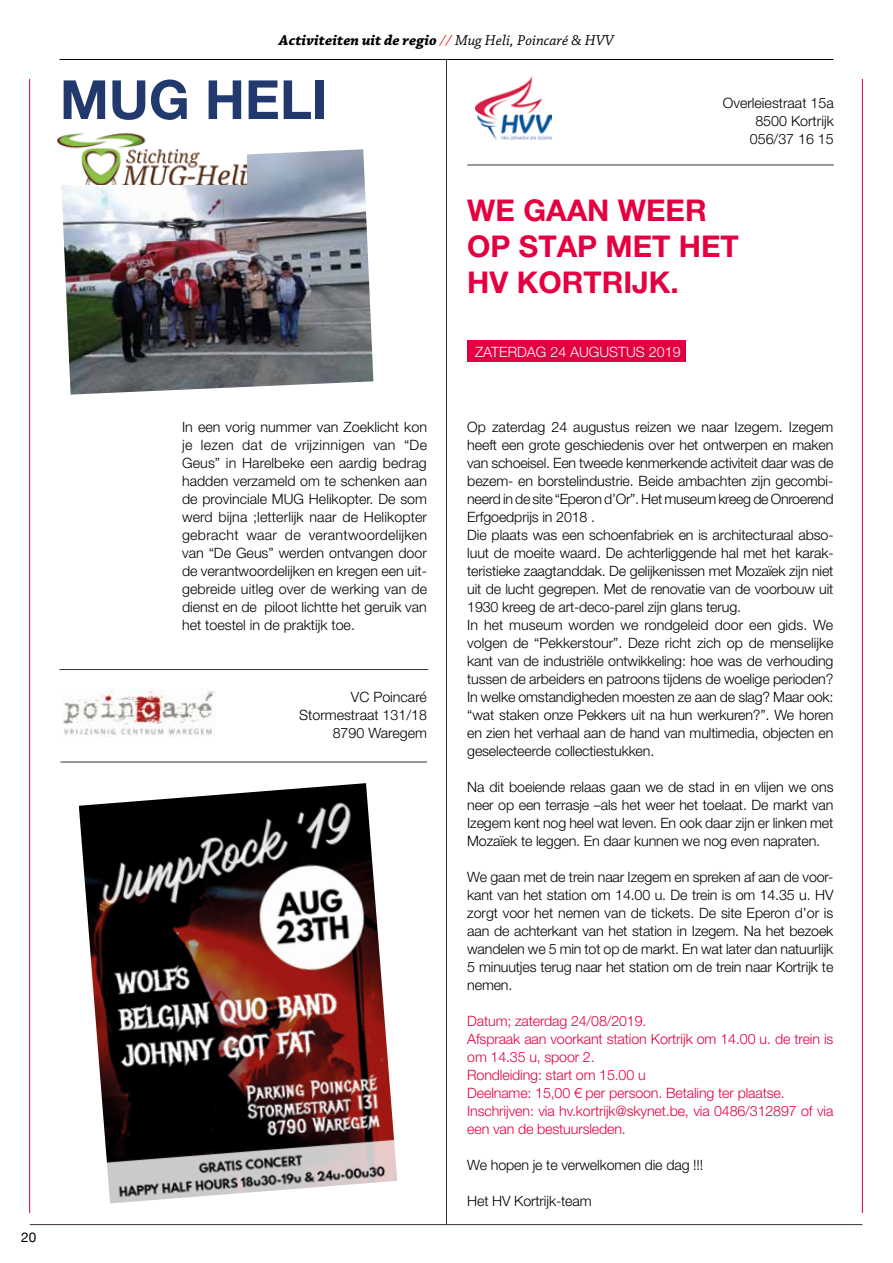
<style>
.page{position:relative;width:893px;height:1263px;background:#fff}
.page>*{position:absolute;margin:0;border:0;box-sizing:border-box;transform-origin:0 0}
.t1{font:700 54px "Helvetica Neue LT Pro";color:#21396d}
.t2{font:700 30px/36px "Helvetica Neue LT Pro";color:#e40040}
.t3{font:15px "Chaparral Pro Bold It Capt";color:#000}
.t4{font:300 14.25px/18px "Helvetica Neue LT Pro";letter-spacing:-.01em;color:#000;text-align:justify}
.t5{font:300 14.25px/18px "Helvetica Neue LT Pro";letter-spacing:-.01em;color:#e40040}
.t6{font:300 14.25px "Helvetica Neue LT Pro";color:#fff}
.t7{font:13.5px "Helvetica Neue";color:#000}
.s1{font-family:"Chaparral Pro It Capt";color:#e5231b}
.s2{font-family:"Chaparral Pro It Capt"}
</style>
<div class="page">
<hr style="left:60px;top:59px;width:773px;height:1px;background:#000">
<img style="left:61px;top:149px;width:312px;height:246px">
<img style="left:57px;top:133px;width:190px;height:52px">
<img style="left:62px;top:688px;width:154px;height:49px">
<img style="left:475px;top:75px;width:77px;height:65px">
<hr style="left:467px;top:165px;width:367px;height:1px;background:#3b3029">
<hr style="left:60px;top:762px;width:367px;height:1px;background:#3b3029">
<hr style="left:60px;top:669px;width:368px;height:1px;background:#3b3029">
<hr style="left:29px;top:79px;width:1px;height:1134px;background:#e40040">
<hr style="left:862px;top:79px;width:1px;height:1134px;background:#e40040">
<hr style="left:30px;top:1224px;width:832px;height:1px;background:#3b3029">
<img style="left:79px;top:783px;width:318px;height:420px">
<hr style="left:446px;top:59px;width:1px;height:1166px;background:#3b3029">
<div style="left:467px;top:340px;width:218px;height:21px;background:#e40040"></div>
<p class="t7" style="left:21px;top:1227px;width:17px">20</p>
<p class="t3" style="left:279px;top:31px;width:337px">Activiteiten uit de regio <span class="s1">//</span> <span class="s2">Mug Heli, Poincaré &amp; HVV</span></p>
<h1 class="t1" style="left:60px;top:66px;width:269px">MUG HELI</h1>
<p class="t4" style="left:723px;top:94px;width:112px;text-align:right">Overleiestraat 15a<br>8500 Kortrijk<br>056/37 16 15</p>
<h2 class="t2" style="left:467px;top:192px;width:273px">WE GAAN WEER<br>OP STAP MET HET<br>HV KORTRIJK.</h2>
<p class="t4" style="left:182px;top:418px;width:247px">In een vorig nummer van Zoeklicht kon je lezen dat de vrijzinnigen van “De Geus” in Harelbeke een aardig bedrag hadden verzameld om te schenken aan de provinciale MUG Helikopter. De som werd bijna ;letterlijk naar de Helikopter gebracht waar de verantwoordelijken van “De Geus” werden ontvangen door de verantwoordelijken en kregen een uit&shy;gebreide uitleg over de werking van de dienst en de piloot lichtte het geruik van het toestel in de praktijk toe.</p>
<p class="t4" style="left:299px;top:688px;width:129px;text-align:right">VC Poincaré<br>Stormestraat 131/18<br>8790 Waregem</p>
<p class="t6" style="left:475px;top:343px;width:207px">ZATERDAG 24 AUGUSTUS 2019</p>
<p class="t4" style="left:467px;top:418px;width:368px;text-align:left">Op zaterdag 24 augustus reizen we naar Izegem. Izegem heeft een grote geschiedenis over het ontwerpen en maken van schoeisel. Een tweede kenmerkende activiteit daar was de bezem- en borstelindustrie. Beide ambachten zijn gecombi&shy;neerd in de site “Eperon d’Or”. Het museum kreeg de Onroerend Erfgoedprijs in 2018 .<br>Die plaats was een schoenfabriek en is architecturaal abso&shy;luut de moeite waard. De achterliggende hal met het karak&shy;teristieke zaagtanddak. De gelijkenissen met Mozaïek zijn niet uit de lucht gegrepen. Met de renovatie van de voorbouw uit 1930 kreeg de art-deco-parel zijn glans terug.<br>In het museum worden we rondgeleid door een gids. We volgen de “Pekkerstour”. Deze richt zich op de menselijke kant van de industriële ontwikkeling: hoe was de verhouding tussen de arbeiders en patroons tijdens de woelige perioden?<br>In welke omstandigheden moesten ze aan de slag? Maar ook: “wat staken onze Pekkers uit na hun werkuren?”. We horen en zien het verhaal aan de hand van multimedia, objecten en geselecteerde collectiestukken.</p>
<p class="t4" style="left:467px;top:778px;width:368px">Na dit boeiende relaas gaan we de stad in en vlijen we ons neer op een terrasje –als het weer het toelaat. De markt van Izegem kent nog heel wat leven. En ook daar zijn er linken met Mozaïek te leggen. En daar kunnen we nog even napraten.</p>
<p class="t4" style="left:467px;top:868px;width:368px">We gaan met de trein naar Izegem en spreken af aan de voor&shy;kant van het station om 14.00 u. De trein is om 14.35 u. HV zorgt voor het nemen van de tickets. De site Eperon d’or is aan de achterkant van het station in Izegem. Na het bezoek wandelen we 5 min tot op de markt. En wat later dan natuurlijk 5 minuutjes terug naar het station om de trein naar Kortrijk te nemen.</p>
<p class="t5" style="left:467px;top:1012px;width:368px">Datum; zaterdag 24/08/2019.<br>Afspraak aan voorkant station Kortrijk om 14.00 u. de trein is om 14.35 u, spoor 2.<br>Rondleiding: start om 15.00 u<br>Deelname: 15,00 € per persoon. Betaling ter plaatse.<br>Inschrijven: via hv.kortrijk@skynet.be, via 0486/312897 of via een van de bestuursleden.</p>
<p class="t4" style="left:467px;top:1156px;width:238px">We hopen je te verwelkomen die dag !!!</p>
<p class="t4" style="left:467px;top:1192px;width:126px">Het HV Kortrijk-team</p>
</div>
